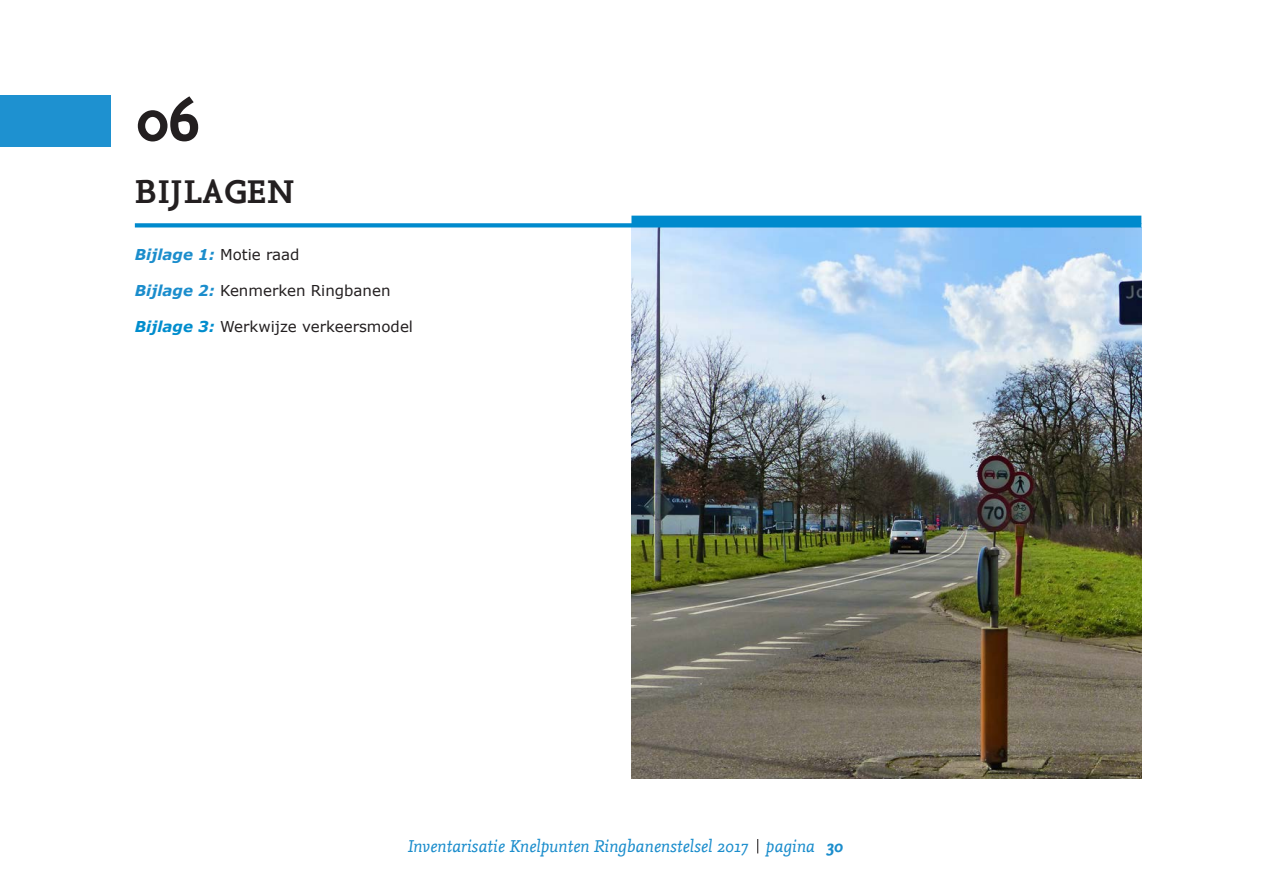
<style>
.page{position:relative;width:1263px;height:893px;background:#fff}
.page>*{position:absolute;margin:0;border:0;box-sizing:border-box;transform-origin:0 0}
.t1{font:700 64.5px "Nexus Mix";color:#231f20}
.t2{font:700 34.5px "Nexus Mix";color:#231f20}
.t3{font:italic 18px "Nexus Mix";color:#1b8dcc}
.t4{font:15px "Verdana";color:#231f20}
.t5{font:italic 700 15px "Verdana";color:#1b8dcc}
.s1{font-weight:400;font-style:normal;color:#231f20}
.s2{font-weight:700;font-style:italic;color:#1b8dcc}
.s3{font-weight:700;font-style:italic;color:#008dcd}
.s4{font-weight:700}
</style>
<div class="page">
<svg style="left:757px;top:839px;width:1px;height:14px"></svg>
<img style="left:631px;top:227px;width:510px;height:552px">
<div style="left:0;top:96px;width:111px;height:51px;background:#1e91d0"></div>
<hr style="left:135px;top:223px;width:1006px;height:4px;background:#008acd">
<div style="left:631px;top:216px;width:510px;height:8px;background:#008acd"></div>
<p class="t1" style="left:135px;top:83px;width:66px">06</p>
<p class="t2" style="left:135px;top:172px;width:162px">BIJLAGEN</p>
<p class="t5" style="left:135px;top:243px;width:166px">Bijlage 1: <span class="s1">Motie raad</span></p>
<p class="t4" style="left:135px;top:280px;width:257px"><span class="s2">Bijlage 2:</span> Kenmerken Ringbanen</p>
<p class="t4" style="left:135px;top:316px;width:280px"><span class="s3">Bijlage 3:</span> Werkwijze verkeersmodel</p>
<p class="t3" style="left:407px;top:836px;width:437px">Inventarisatie Knelpunten Ringbanenstelsel 2017 pagina <span class="s4">30</span></p>
</div>
